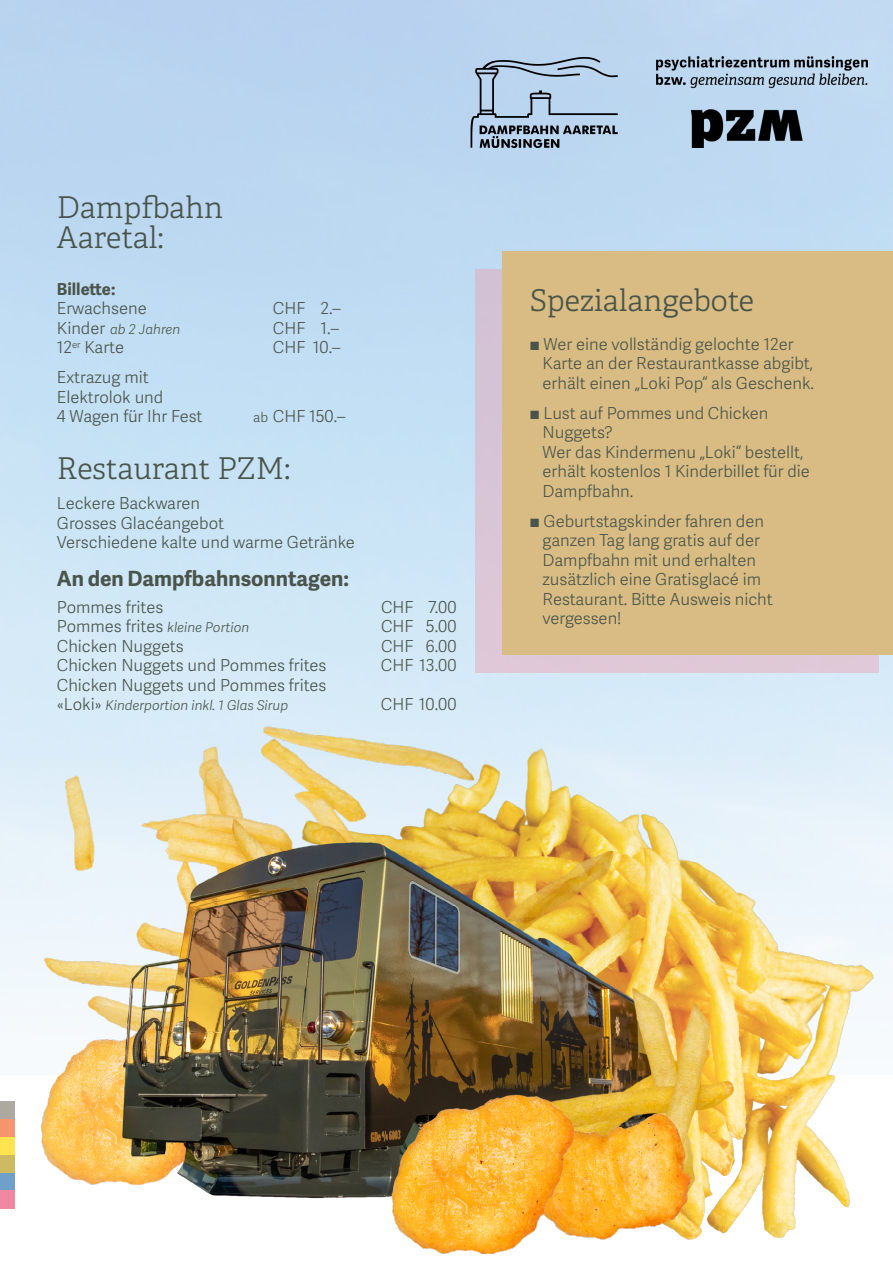
<style>
.page{position:relative;width:893px;height:1263px;background:#fff}
.page>*{position:absolute;margin:0;border:0;box-sizing:border-box;transform-origin:0 0}
.t1{font:300 30px/30px "Adelle";color:#49544a}
.t2{font:700 21px "Adelle Sans";color:#49544a}
.t3{font:16.5px/19.5px "Adelle Sans Lt";color:#49544a}
.t4{font:700 16.5px "Adelle Sans";color:#49544a}
.t5{font:italic 13.5px "Adelle Sans Lt";color:#49544a}
.s1{font-style:normal;font-size:16.5px}
.s2{font-size:13.5px}
</style>
<div class="page">
<img style="left:0;top:0;width:893px;height:1027px">
<div style="left:476px;top:269px;width:403px;height:403px;background:#dcc7d7"></div>
<img style="left:656px;top:57px;width:212px;height:91px">
<img style="left:33px;top:703px;width:847px;height:551px">
<div style="left:0;top:1119px;width:14px;height:18px;background:#f4956d"></div>
<div style="left:0;top:1101px;width:14px;height:18px;background:#ada8a0"></div>
<div style="left:0;top:1137px;width:14px;height:18px;background:#ffe44f"></div>
<div style="left:0;top:1155px;width:14px;height:18px;background:#cfba64"></div>
<div style="left:0;top:1173px;width:14px;height:18px;background:#6ea0c9"></div>
<div style="left:0;top:1191px;width:14px;height:18px;background:#f087a3"></div>
<div style="left:502px;top:251px;width:391px;height:403px;background:#d8bc83"></div>
<svg style="left:471px;top:57px;width:147px;height:91px;background:#9aafc6"></svg>
<h1 class="t1" style="left:57px;top:193px;width:168px">Dampfbahn<br>Aaretal:</h1>
<p class="t4" style="left:57px;top:277px;width:60px">Billette:</p>
<p class="t3" style="left:57px;top:298px;width:91px">Erwachsene</p>
<p class="t3" style="left:273px;top:298px;width:69px">CHF 2.–</p>
<p class="t5" style="left:57px;top:319px;width:125px"><span class="s1">Kinder</span> ab 2 Jahren</p>
<p class="t3" style="left:273px;top:317px;width:67px">CHF 1.–</p>
<p class="t3" style="left:57px;top:337px;width:69px">12<sup>er</sup> Karte</p>
<p class="t3" style="left:273px;top:337px;width:69px">CHF 10.–</p>
<p class="t3" style="left:57px;top:367px;width:147px">Extrazug mit<br>Elektrolok und<br>4 Wagen für Ihr Fest</p>
<p class="t3" style="left:253px;top:406px;width:94px"><span class="s2">ab</span> CHF 150.–</p>
<h1 class="t1" style="left:57px;top:454px;width:235px">Restaurant PZM:</h1>
<p class="t3" style="left:57px;top:493px;width:299px">Leckere Backwaren<br>Grosses Glacéangebot<br>Verschiedene kalte und warme Getränke</p>
<p class="t2" style="left:57px;top:563px;width:294px">An den Dampfbahnsonntagen:</p>
<p class="t3" style="left:57px;top:596px;width:108px">Pommes frites</p>
<p class="t3" style="left:381px;top:596px;width:77px">CHF 7.00</p>
<p class="t5" style="left:57px;top:618px;width:194px"><span class="s1">Pommes frites</span> kleine Portion</p>
<p class="t3" style="left:381px;top:616px;width:77px">CHF 5.00</p>
<p class="t3" style="left:57px;top:635px;width:128px">Chicken Nuggets</p>
<p class="t3" style="left:381px;top:635px;width:77px">CHF 6.00</p>
<p class="t3" style="left:57px;top:655px;width:271px">Chicken Nuggets und Pommes frites</p>
<p class="t3" style="left:381px;top:655px;width:77px">CHF 13.00</p>
<p class="t3" style="left:57px;top:674px;width:271px">Chicken Nuggets und Pommes frites</p>
<p class="t5" style="left:57px;top:696px;width:233px"><span class="s1">«Loki»</span> Kinderportion inkl. 1 Glas Sirup</p>
<p class="t3" style="left:381px;top:694px;width:77px">CHF 10.00</p>
<h1 class="t1" style="left:530px;top:286px;width:226px">Spezialangebote</h1>
<p class="t3" style="left:543px;top:334px;width:273px;text-indent:-13px">W Wer eine vollständig gelochte 12er<br>Karte an der Restaurantkasse abgibt, erhält einen „Loki Pop“ als Geschenk.</p>
<p class="t3" style="left:543px;top:403px;width:269px;text-indent:-13px">W Lust auf Pommes und Chicken<br>Nuggets?<br>Wer das Kindermenu „Loki“ bestellt, erhält kostenlos 1 Kinderbillet für die<br>Dampfbahn.</p>
<p class="t3" style="left:543px;top:511px;width:232px;text-indent:-13px">W Geburtstagskinder fahren den ganzen Tag lang gratis auf der<br>Dampfbahn mit und erhalten zusätzlich eine Gratisglacé im<br>Restaurant. Bitte Ausweis nicht vergessen!</p>
</div>
